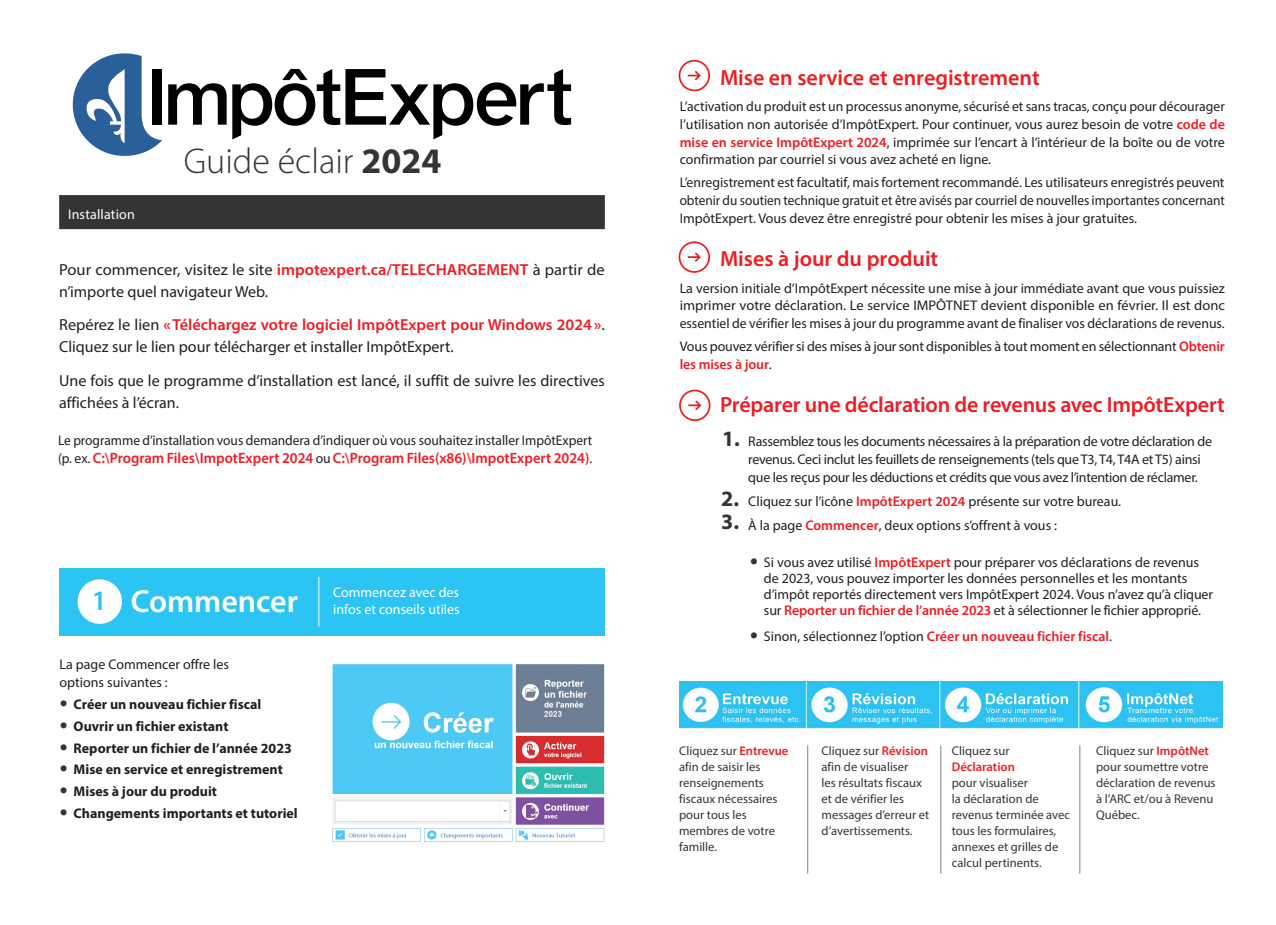
<style>
.page{position:relative;width:1276px;height:925px;background:#fff}
.page>*{position:absolute;margin:0;border:0;box-sizing:border-box;transform-origin:0 0}
.t1{font:300 36px "Myriad Pro";color:#333534}
.t2{font:600 32px "Myriad Pro";color:#fff}
.t3{font:600 22px "Myriad Pro";letter-spacing:-.005em;color:#ee1d23}
.t4{font:700 22px/23.4px "Myriad Pro";color:#333534}
.t5{font:16px/22px "Myriad Pro";color:#231f20}
.t6{font:600 15px "Myriad Pro";color:#ee1d23}
.t7{font:14px/17.6px "Myriad Pro";color:#231f20}
.t8{font:14px/18px "Myriad Pro";letter-spacing:-.02em;color:#231f20}
.t9{font:700 14px "Myriad Pro";color:#231f20}
.t10{font:14px "Myriad Pro";color:#231f20;scale:.96 1}
.t11{font:14px/16.8px "Myriad Pro";color:#fff}
.t12{font:12.6px/16px "Myriad Pro";color:#333534}
.t13{font:600 12.6px "Myriad Pro";color:#ee1d23}
.s1{font-weight:700}
.s2{font-weight:600;color:#ee1d23}
.s3{font-weight:400;font-size:14px;color:#231f20}
.s4{font-size:28px;color:#2bc4f3}
.s5{font-family:"Arial";font-weight:400;font-size:24px;color:#333534}
.s6{font-family:"Arial";font-size:24px;color:#333534}
</style>
<div class="page">
<div style="left:59px;top:568px;width:546px;height:67px;background:#2bc4f3"></div>
<div style="left:77px;top:579px;width:45px;height:44px;background:#fff;border-radius:50%"></div>
<hr style="left:318px;top:576px;width:1px;height:50px;background:#fff">
<img style="left:332px;top:664px;width:273px;height:178px">
<svg style="left:73px;top:53px;width:89px;height:103px"></svg>
<svg style="left:168px;top:69px;width:403px;height:70px"></svg>
<div style="left:59px;top:195px;width:546px;height:34px;background:#333534"></div>
<img style="left:679px;top:681px;width:544px;height:48px">
<hr style="left:807px;top:745px;width:1px;height:128px;background:#84807f">
<hr style="left:940px;top:745px;width:1px;height:128px;background:#84807f">
<hr style="left:1079px;top:745px;width:1px;height:128px;background:#84807f">
<svg style="left:678px;top:60px;width:32px;height:31px"></svg>
<svg style="left:678px;top:241px;width:32px;height:32px"></svg>
<svg style="left:679px;top:389px;width:31px;height:32px"></svg>
<p class="t11" style="left:68px;top:205px;width:68px">Installation</p>
<h1 class="t1" style="left:184px;top:139px;width:259px">Guide éclair <span class="s1">2024</span></h1>
<p class="t5" style="left:59px;top:258px;width:547px">Pour commencer, visitez le site <span class="s2">impotexpert.ca/TELECHARGEMENT</span> à partir de n’importe quel navigateur Web.</p>
<p class="t5" style="left:59px;top:313px;width:547px">Repérez le lien <span class="s2">«Téléchargez votre logiciel ImpôtExpert pour Windows 2024 »</span>.<br>Cliquez sur le lien pour télécharger et installer ImpôtExpert.</p>
<p class="t5" style="left:59px;top:369px;width:547px">Une fois que le programme d’installation est lancé, il suffit de suivre les directives affichées à l’écran.</p>
<p class="t10" style="left:58px;top:432px;width:558px">Le programme d’installation vous demandera d’indiquer où vous souhaitez installer ImpôtExpert</p>
<p class="t6" style="left:58px;top:448px;width:536px"><span class="s3">(p. ex.</span> C:\Program Files\ImpotExpert 2024 <span class="s3">ou</span> C:\Program Files(x86)\ImpotExpert 2024)<span class="s3">.</span></p>
<h2 class="t2" style="left:92px;top:580px;width:208px"><span class="s4">1</span> Commencer</h2>
<p class="t7" style="left:60px;top:655px;width:171px">La page Commencer offre les options suivantes :</p>
<p class="t9" style="left:60px;top:695px;width:203px"><span class="s5">•</span> Créer un nouveau fichier fiscal</p>
<p class="t9" style="left:60px;top:716px;width:170px"><span class="s5">•</span> Ouvrir un fichier existant</p>
<p class="t9" style="left:60px;top:738px;width:234px"><span class="s5">•</span> Reporter un fichier de l’année 2023</p>
<p class="t9" style="left:60px;top:760px;width:225px"><span class="s5">•</span> Mise en service et enregistrement</p>
<p class="t9" style="left:60px;top:781px;width:159px"><span class="s5">•</span> Mises à jour du produit</p>
<p class="t9" style="left:60px;top:803px;width:240px"><span class="s5">•</span> Changements importants et tutoriel</p>
<p class="t11" style="left:333px;top:583px;width:128px">Commencez avec des infos et conseils utiles</p>
<h3 class="t3" style="left:720px;top:63px;width:321px">Mise en service et enregistrement</h3>
<p class="t7" style="left:679px;top:98px;width:547px;text-align:justify">L’activation du produit est un processus anonyme, sécurisé et sans tracas, conçu pour décourager l’utilisation non autorisée d’ImpôtExpert. Pour continuer, vous aurez besoin de votre <span class="s2">code de mise en service ImpôtExpert 2024</span>, imprimée sur l’encart à l’intérieur de la boîte ou de votre confirmation par courriel si vous avez acheté en ligne.</p>
<p class="t7" style="left:679px;top:174px;width:547px;text-align:justify">L’enregistrement est facultatif, mais fortement recommandé. Les utilisateurs enregistrés peuvent obtenir du soutien technique gratuit et être avisés par courriel de nouvelles importantes concernant ImpôtExpert. Vous devez être enregistré pour obtenir les mises à jour gratuites.</p>
<h3 class="t3" style="left:720px;top:245px;width:220px">Mises à jour du produit</h3>
<p class="t7" style="left:679px;top:279px;width:547px;text-align:justify">La version initiale d’ImpôtExpert nécessite une mise à jour immédiate avant que vous puissiez imprimer votre déclaration. Le service IMPÔTNET devient disponible en février. Il est donc essentiel de vérifier les mises à jour du programme avant de finaliser vos déclarations de revenus.</p>
<p class="t7" style="left:679px;top:337px;width:547px">Vous pouvez vérifier si des mises à jour sont disponibles à tout moment en sélectionnant <span class="s2">Obtenir les mises à jour</span>.</p>
<h3 class="t3" style="left:720px;top:391px;width:506px">Préparer une déclaration de revenus avec ImpôtExpert</h3>
<h3 class="t4" style="left:722px;top:426px;width:19px">1.</h3>
<h3 class="t4" style="left:721px;top:486px;width:20px">2.<br>3.</h3>
<p class="t8" style="left:748px;top:432px;width:465px">Rassemblez tous les documents nécessaires à la préparation de votre déclaration de revenus. Ceci inclut les feuillets de renseignements (tels que T3, T4, T4A et T5) ainsi que les reçus pour les déductions et crédits que vous avez l’intention de réclamer.</p>
<p class="t7" style="left:748px;top:489px;width:374px;line-height:23.6px">Cliquez sur l’icône <span class="s2">ImpôtExpert 2024</span> présente sur votre bureau.<br>À la page <span class="s2">Commencer</span>, deux options s’offrent à vous :</p>
<p class="t7" style="left:764px;top:553px;width:450px;line-height:16px;text-indent:-14px"><span class="s6">•</span> Si vous avez utilisé <span class="s2">ImpôtExpert</span> pour préparer vos déclarations de revenus de 2023, vous pouvez importer les données personnelles et les montants d’impôt reportés directement vers ImpôtExpert 2024. Vous n’avez qu’à cliquer sur <span class="s2">Reporter un fichier de l’année 2023</span> et à sélectionner le fichier approprié.</p>
<p class="t7" style="left:750px;top:627px;width:363px"><span class="s6">•</span> Sinon, sélectionnez l’option <span class="s2">Créer un nouveau fichier fiscal</span>.</p>
<p class="t12" style="left:679px;top:742px;width:111px">Cliquez sur <span class="s2">Entrevue </span>afin de saisir les renseignements fiscaux nécessaires pour tous les membres de votre famille.</p>
<p class="t12" style="left:821px;top:742px;width:109px">Cliquez sur <span class="s2">Révision </span>afin de visualiser<br>les résultats fiscaux et de vérifier les messages d’erreur et d’avertissements.</p>
<p class="t12" style="left:952px;top:742px;width:59px">Cliquez sur</p>
<p class="t13" style="left:952px;top:758px;width:65px">Déclaration</p>
<p class="t12" style="left:952px;top:774px;width:120px">pour visualiser<br>la déclaration de revenus terminée avec tous les formulaires, annexes et grilles de calcul pertinents.</p>
<p class="t12" style="left:1096px;top:742px;width:121px">Cliquez sur <span class="s2">ImpôtNet </span>pour soumettre votre déclaration de revenus à l’ARC et/ou à Revenu<br>Québec.</p>
</div>
